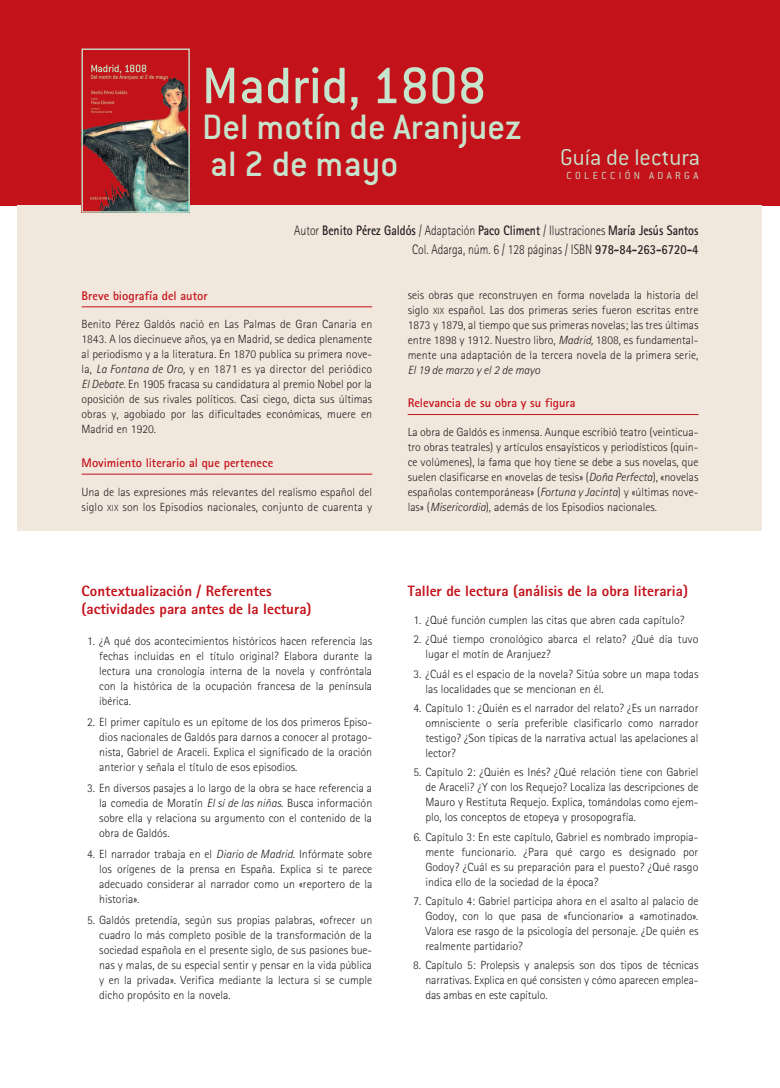
<style>
.page{position:relative;width:780px;height:1088px;background:#fff}
.page>*{position:absolute;margin:0;border:0;box-sizing:border-box;transform-origin:0 0}
.t1{font:500 56.25px "Conduit ITC";color:#c7e4cd}
.t2{font:500 38.75px/36.2px "Conduit ITC";color:#c7e4cd}
.t3{font:300 25px "Conduit ITC";color:#c7e4cd}
.epig_1_talleres_Alr{font:800 15px/18.8px "Rotis Sans Serif";color:#c4121a}
._1_Línea_inicio{font:300 13.75px/18.8px "Rotis Sans Serif";color:#231f20;text-align:right;scale:.85 1}
.epígrafe_Alr{font:700 12.5px "Rotis Sans Serif";color:#c4121a}
.Tx_Guia{font:300 11.88px/15px "Rotis Sans Serif";color:#231f20;text-align:justify}
.t4{font:300 11.25px "Conduit ITC";letter-spacing:.3em;color:#c7e4cd}
.s1{font-weight:700}
.s2{font-style:italic}
.s3{font-size:8.88px}
</style>
<div class="page">
<div style="left:0;top:0;width:780px;height:206px;background:#c4121a"></div>
<div style="left:18px;top:206px;width:744px;height:325px;background:#f2e7dd"></div>
<hr style="left:81px;top:307px;width:291px;height:1px;background:#c4121a">
<hr style="left:81px;top:474px;width:291px;height:1px;background:#c4121a">
<hr style="left:407px;top:414px;width:291px;height:1px;background:#c4121a">
<img style="left:83px;top:64px;width:105px;height:147px">
<div style="left:81px;top:49px;width:109px;height:164px;border:1px solid #c7e4cd"></div>
<h1 class="t1" style="left:202px;top:54px;width:286px">Madrid, 1808</h1>
<h2 class="t2" style="left:202px;top:109px;width:321px">Del motín de Aranjuez al 2 de mayo</h2>
<h3 class="t3" style="left:560px;top:144px;width:141px">Guía de lectura</h3>
<p class="t4" style="left:566px;top:170px;width:133px">COLECCIÓN ADARGA</p>
<p class="_1_Línea_inicio" style="left:294px;top:221px;width:477px">Autor <span class="s1">Benito Pérez Galdós</span> / Adaptación <span class="s1">Paco Climent</span> / Ilustraciones <span class="s1">María Jesús Santos<br></span>Col. Adarga, núm. 6 / 128 páginas / ISBN <span class="s1">978-84-263-6720-4</span></p>
<p class="epígrafe_Alr" style="left:81px;top:287px;width:128px">Breve biografía del autor</p>
<p class="Tx_Guia" style="left:81px;top:317px;width:292px">Benito Pérez Galdós nació en Las Palmas de Gran Canaria en 1843. A los diecinueve años, ya en Madrid, se dedica plenamente al periodismo y a la literatura. En 1870 publica su primera nove&shy;la, <span class="s2">La Fontana de Oro,</span> y en 1871 es ya director del periódico <span class="s2">El Debate.</span> En 1905 fracasa su candidatura al premio Nobel por la oposición de sus rivales políticos. Casi ciego, dicta sus últimas obras y, agobiado por las dificultades económicas, muere en Madrid en 1920.</p>
<p class="epígrafe_Alr" style="left:81px;top:455px;width:193px">Movimiento literario al que pertenece</p>
<p class="Tx_Guia" style="left:81px;top:484px;width:292px">Una de las expresiones más relevantes del realismo español del siglo <span class="s3">XIX</span> son los Episodios nacionales, conjunto de cuarenta y</p>
<p class="epig_1_talleres_Alr" style="left:81px;top:581px;width:231px">Contextualización / Referentes (actividades para antes de la lectura)</p>
<p class="Tx_Guia" style="left:99px;top:633px;width:274px;text-indent:-12px">1. ¿A qué dos acontecimientos históricos hacen referencia las fechas incluidas en el título original? Elabora durante la lectura una cronología interna de la novela y confróntala con la histórica de la ocupación francesa de la península ibérica.</p>
<p class="Tx_Guia" style="left:99px;top:714px;width:274px;text-indent:-12px">2. El primer capítulo es un epítome de los dos primeros Episo&shy;dios nacionales de Galdós para darnos a conocer al protago&shy;nista, Gabriel de Araceli. Explica el significado de la oración anterior y señala el título de esos episodios.</p>
<p class="Tx_Guia" style="left:99px;top:780px;width:274px;text-indent:-12px">3. En diversos pasajes a lo largo de la obra se hace referencia a la comedia de Moratín <span class="s2">El sí de las niñas.</span> Busca información sobre ella y relaciona su argumento con el contenido de la obra de Galdós.</p>
<p class="Tx_Guia" style="left:99px;top:847px;width:274px;text-indent:-12px">4. El narrador trabaja en el <span class="s2">Diario de Madrid.</span> Infórmate sobre los orígenes de la prensa en España. Explica si te parece adecuado considerar al narrador como un «reportero de la historia».</p>
<p class="Tx_Guia" style="left:99px;top:913px;width:274px;text-indent:-12px">5. Galdós pretendía, según sus propias palabras, «ofrecer un cuadro lo más completo posible de la transformación de la sociedad española en el presente siglo, de sus pasiones bue&shy;nas y malas, de su especial sentir y pensar en la vida pública y en la privada». Verifica mediante la lectura si se cumple dicho propósito en la novela.</p>
<p class="Tx_Guia" style="left:407px;top:287px;width:292px">seis obras que reconstruyen en forma novelada la historia del siglo <span class="s3">XIX</span> español. Las dos primeras series fueron escritas entre 1873 y 1879, al tiempo que sus primeras novelas; las tres últimas entre 1898 y 1912. Nuestro libro, <span class="s2">Madrid,</span> 1808, es fundamental&shy;mente una adaptación de la tercera novela de la primera serie, <span class="s2">El 19 de marzo y el 2 de mayo</span></p>
<p class="epígrafe_Alr" style="left:407px;top:395px;width:169px">Relevancia de su obra y su figura</p>
<p class="Tx_Guia" style="left:407px;top:425px;width:292px">La obra de Galdós es inmensa. Aunque escribió teatro (veinticua&shy;tro obras teatrales) y artículos ensayísticos y periodísticos (quin&shy;ce volúmenes), la fama que hoy tiene se debe a sus novelas, que suelen clasificarse en «novelas de tesis» (<span class="s2">Doña Perfecta</span>), «novelas españolas contemporáneas» (<span class="s2">Fortuna y Jacinta</span>) y «últimas nove&shy;las» (<span class="s2">Misericordia</span>), además de los Episodios nacionales.</p>
<p class="epig_1_talleres_Alr" style="left:407px;top:581px;width:282px">Taller de lectura (análisis de la obra literaria)</p>
<p class="Tx_Guia" style="left:413px;top:612px;width:272px">1. ¿Qué función cumplen las citas que abren cada capítulo?</p>
<p class="Tx_Guia" style="left:425px;top:632px;width:274px;text-indent:-12px">2. ¿Qué tiempo cronológico abarca el relato? ¿Qué día tuvo lugar el motín de Aranjuez?</p>
<p class="Tx_Guia" style="left:425px;top:666px;width:274px;text-indent:-12px">3. ¿Cuál es el espacio de la novela? Sitúa sobre un mapa todas las localidades que se mencionan en él.</p>
<p class="Tx_Guia" style="left:425px;top:700px;width:274px;text-indent:-12px">4. Capítulo 1: ¿Quién es el narrador del relato? ¿Es un narrador omnisciente o sería preferible clasificarlo como narrador testigo? ¿Son típicas de la narrativa actual las apelaciones al lector?</p>
<p class="Tx_Guia" style="left:425px;top:765px;width:274px;text-indent:-12px">5. Capítulo 2: ¿Quién es Inés? ¿Qué relación tiene con Gabriel de Araceli? ¿Y con los Requejo? Localiza las descripciones de Mauro y Restituta Requejo. Explica, tomándolas como ejem&shy;plo, los conceptos de etopeya y prosopografía.</p>
<p class="Tx_Guia" style="left:425px;top:829px;width:274px;text-indent:-12px">6. Capítulo 3: En este capítulo, Gabriel es nombrado impropia&shy;mente funcionario. ¿Para qué cargo es designado por Godoy? ¿Cuál es su preparación para el puesto? ¿Qué rasgo indica ello de la sociedad de la época?</p>
<p class="Tx_Guia" style="left:425px;top:893px;width:274px;text-indent:-12px">7. Capítulo 4: Gabriel participa ahora en el asalto al palacio de Godoy, con lo que pasa de «funcionario» a «amotinado».<br>Valora ese rasgo de la psicología del personaje. ¿De quién es realmente partidario?</p>
<p class="Tx_Guia" style="left:425px;top:958px;width:274px;text-indent:-12px">8. Capítulo 5: Prolepsis y analepsis son dos tipos de técnicas narrativas. Explica en qué consisten y cómo aparecen emplea&shy;das ambas en este capítulo.</p>
</div>
